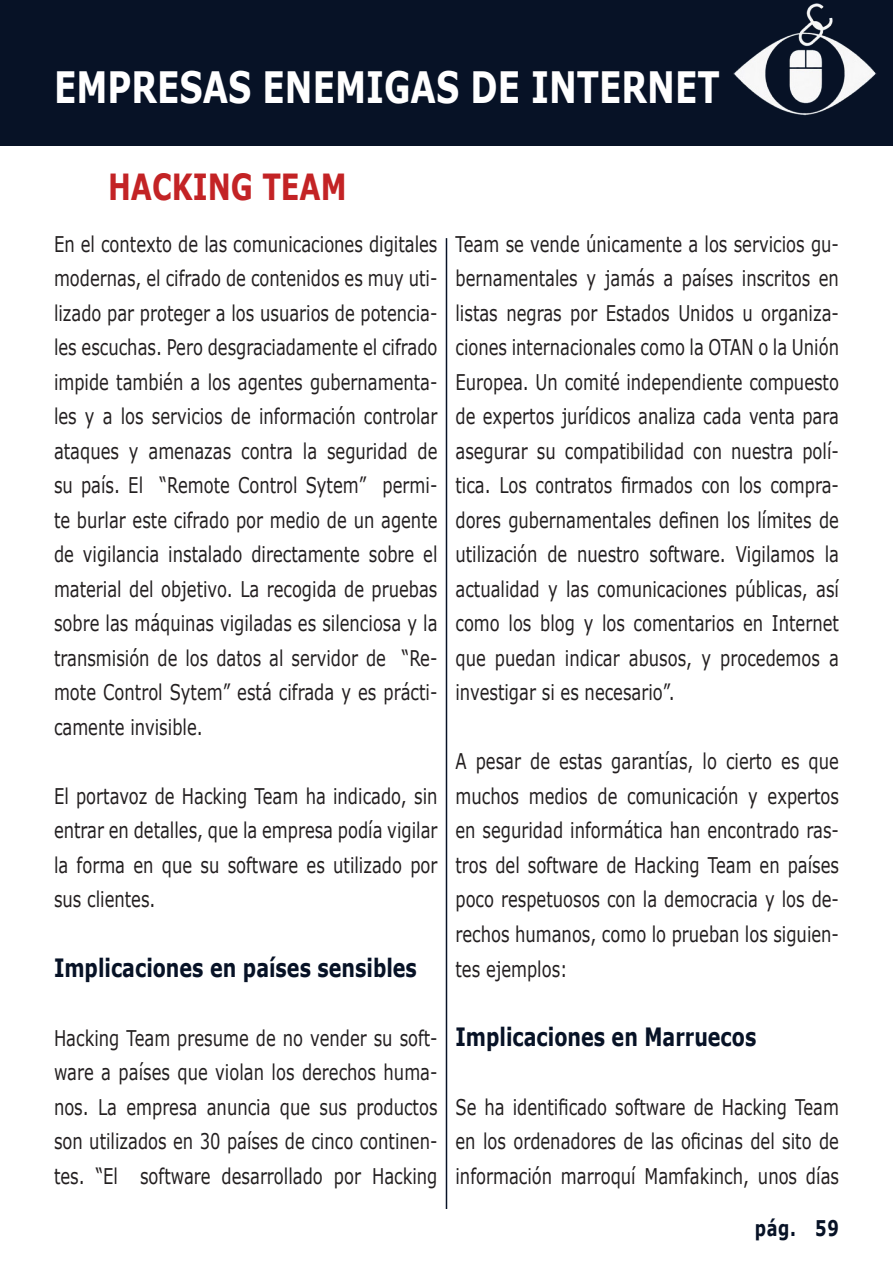
<style>
.page{position:relative;width:893px;height:1263px;background:#fff}
.page>*{position:absolute;margin:0;border:0;box-sizing:border-box;transform-origin:0 0}
.t1{font:700 43.2px "Verdana";color:#fff;scale:.76 1}
.t2{font:700 36px "Verdana";color:#c32325;scale:.76 1}
.titular_azul{font:700 25.2px "Verdana";color:#071226;scale:.76 1}
.Estilo_de_párrafo_1{font:21.6px/34.5px "Verdana";color:#231f20;text-align:justify;scale:.76 1}
.t3{font:700 21.6px "Verdana";color:#071226;scale:.75 1}
</style>
<div class="page">
<hr style="left:446px;top:238px;width:1px;height:971px;background:#071226">
<div style="left:0;top:0;width:893px;height:145px;background:#071226"></div>
<img style="left:510px;top:3px;width:383px;height:143px">
<p class="t1" style="left:54px;top:59px;width:877px">EMPRESAS ENEMIGAS DE INTERNET</p>
<p class="t2" style="left:108px;top:163px;width:316px">HACKING TEAM</p>
<p class="Estilo_de_párrafo_1" style="left:54px;top:227px;width:506px">En el contexto de las comunicaciones digitales modernas, el cifrado de contenidos es muy uti&shy;lizado par proteger a los usuarios de potencia&shy;les escuchas. Pero desgraciadamente el cifrado impide también a los agentes gubernamenta&shy;les y a los servicios de información controlar ataques y amenazas contra la seguridad de su país. El “Remote Control Sytem” permi&shy;te burlar este cifrado por medio de un agente de vigilancia instalado directamente sobre el material del objetivo. La recogida de pruebas sobre las máquinas vigiladas es silenciosa y la transmisión de los datos al servidor de “Re&shy;mote Control Sytem” está cifrada y es prácti&shy;camente invisible.</p>
<p class="Estilo_de_párrafo_1" style="left:54px;top:779px;width:506px">El portavoz de Hacking Team ha indicado, sin entrar en detalles, que la empresa podía vigilar la forma en que su software es utilizado por sus clientes.</p>
<p class="titular_azul" style="left:54px;top:951px;width:479px">Implicaciones en países sensibles</p>
<p class="Estilo_de_párrafo_1" style="left:455px;top:227px;width:506px">Team se vende únicamente a los servicios gu&shy;bernamentales y jamás a países inscritos en listas negras por Estados Unidos u organiza&shy;ciones internacionales como la OTAN o la Unión Europea. Un comité independiente compuesto de expertos jurídicos analiza cada venta para asegurar su compatibilidad con nuestra polí&shy;tica. Los contratos firmados con los compra&shy;dores gubernamentales definen los límites de utilización de nuestro software. Vigilamos la actualidad y las comunicaciones públicas, así como los blog y los comentarios en Internet que puedan indicar abusos, y procedemos a investigar si es necesario”.</p>
<p class="Estilo_de_párrafo_1" style="left:455px;top:745px;width:506px">A pesar de estas garantías, lo cierto es que muchos medios de comunicación y expertos en seguridad informática han encontrado ras&shy;tros del software de Hacking Team en países poco respetuosos con la democracia y los de&shy;rechos humanos, como lo prueban los siguien&shy;tes ejemplos:</p>
<p class="Estilo_de_párrafo_1" style="left:54px;top:1021px;width:506px">Hacking Team presume de no vender su soft&shy;ware a países que violan los derechos huma&shy;nos. La empresa anuncia que sus productos son utilizados en 30 países de cinco continen&shy;tes. “El software desarrollado por Hacking</p>
<p class="titular_azul" style="left:455px;top:1020px;width:397px">Implicaciones en Marruecos</p>
<p class="Estilo_de_párrafo_1" style="left:455px;top:1090px;width:506px">Se ha identificado software de Hacking Team en los ordenadores de las oficinas del sito de información marroquí Mamfakinch, unos días</p>
<p class="t3" style="left:755px;top:1213px;width:114px">pág. 59</p>
</div>
